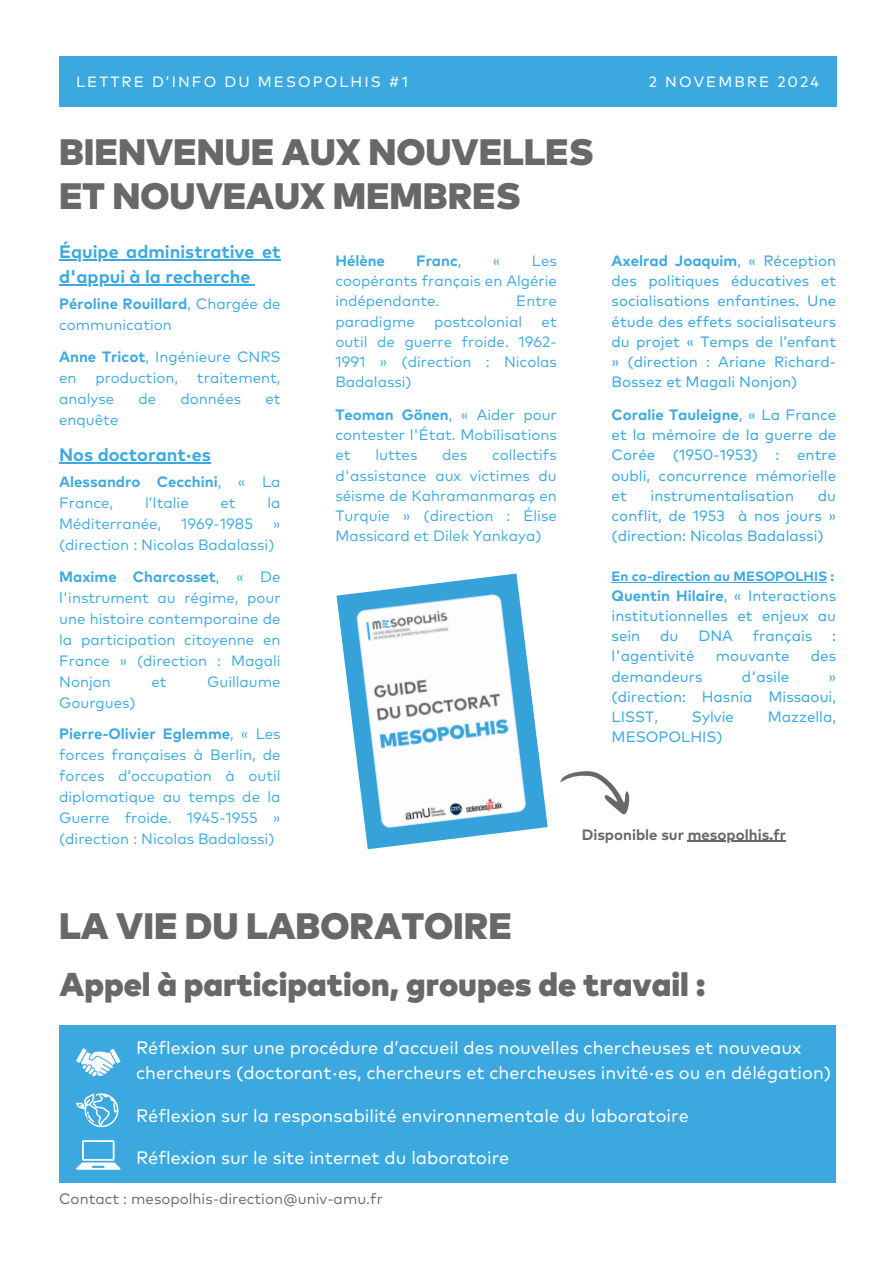
<style>
.page{position:relative;width:894px;height:1264px;background:#fff}
.page>*{position:absolute;margin:0;border:0;box-sizing:border-box;transform-origin:0 0}
.t1{font:900 36.75px/43.8px "Mark Pro";color:#686868}
.t2{font:900 33px "Mark Pro";color:#686868}
.t3{font:18px/24.8px "Mark Pro";color:#fff}
.t4{font:700 18px "Mark Pro";color:#3ba9e0}
.t5{font:15px/21px "Mark Pro";color:#3ba9e0;text-align:justify}
.t6{font:15px/20.2px "Mark Pro";color:#3ba9e0;text-align:justify}
.t7{font:700 15px/21px "Mark Pro";color:#3ba9e0}
.t8{font:15px "Mark Pro";color:#686868}
.t9{font:700 15px "Mark Pro";color:#686868}
.t10{font:14.85px "Mark Pro";letter-spacing:.14em;color:#fff}
.t11{font:700 13.5px "Mark Pro";color:#3ba9e0}
.s1{font-weight:400}
.s2{font-weight:700}
</style>
<div class="page">
<div style="left:59px;top:56px;width:776px;height:51px;background:#3ba9e0"></div>
<img style="left:336px;top:573px;width:211px;height:276px">
<svg style="left:560px;top:771px;width:70px;height:44px"></svg>
<div style="left:59px;top:1025px;width:776px;height:157px;background:#3ba9e0"></div>
<svg style="left:76px;top:1140px;width:44px;height:29px"></svg>
<svg style="left:76px;top:1093px;width:42px;height:34px"></svg>
<svg style="left:76px;top:1048px;width:44px;height:28px"></svg>
<hr style="left:59px;top:259px;width:221px;height:1px;background:#3ba9e0">
<hr style="left:59px;top:284px;width:191px;height:1px;background:#3ba9e0">
<hr style="left:59px;top:462px;width:152px;height:1px;background:#3ba9e0">
<hr style="left:611px;top:582px;width:216px;height:1px;background:#3ba9e0">
<hr style="left:687px;top:840px;width:98px;height:1px;background:#686868">
<p class="t10" style="left:76px;top:75px;width:333px">LETTRE D’INFO DU MESOPOLHIS #1</p>
<p class="t10" style="left:648px;top:75px;width:172px">2 NOVEMBRE 2024</p>
<p class="t1" style="left:59px;top:133px;width:536px">BIENVENUE AUX NOUVELLES<br>ET NOUVEAUX MEMBRES</p>
<p class="t4" style="left:59px;top:244px;width:223px">Équipe administrative et</p>
<h3 class="t4" style="left:59px;top:269px;width:193px">d'appui à la recherche</h3>
<h3 class="t7" style="left:59px;top:294px;width:223px">Péroline Rouillard<span class="s1">, Chargée de</span></h3>
<p class="t5" style="left:59px;top:310px;width:223px;line-height:31.5px">communication<br><span class="s2">Anne Tricot</span>, Ingénieure CNRS</p>
<p class="t5" style="left:59px;top:368px;width:19px">en</p>
<h5 class="t6" style="left:611px;top:251px;width:226px"><span class="s2">Axelrad Joaquim</span>, « Réception des politiques éducatives et socialisations enfantines. Une étude des effets socialisateurs du projet « Temps de l’enfant » (direction : Ariane Richard-Bossez et Magali Nonjon)</h5>
<h5 class="t6" style="left:611px;top:405px;width:226px"><span class="s2">Coralie Tauleigne</span>, « La France et la mémoire de la guerre de Corée (1950-1953) : entre oubli, concurrence mémorielle et</h5>
<h1 class="t7" style="left:335px;top:251px;width:51px">Hélène</h1>
<h1 class="t7" style="left:416px;top:251px;width:47px">Franc<span class="s1">,</span></h1>
<h1 class="t5" style="left:492px;top:251px;width:9px">«</h1>
<h1 class="t5" style="left:335px;top:251px;width:223px;line-height:20.2px;text-indent:196px">Les coopérants français en Algérie indépendante.</h1>
<h1 class="t5" style="left:516px;top:291px;width:42px">Entre</h1>
<h1 class="t5" style="left:335px;top:312px;width:81px">paradigme</h1>
<h1 class="t5" style="left:434px;top:312px;width:89px">postcolonial</h1>
<h1 class="t5" style="left:335px;top:312px;width:223px;line-height:20.2px;text-indent:206px">et outil de guerre froide. 1962- 1991 » (direction : Nicolas Badalassi)</h1>
<h3 class="t5" style="left:335px;top:405px;width:223px;line-height:20.2px"><span class="s2">Teoman Gönen</span>, « Aider pour contester l'État. Mobilisations et</h3>
<p class="t5" style="left:59px;top:368px;width:223px;text-indent:36px">production, traitement, analyse</p>
<p class="t5" style="left:138px;top:389px;width:19px">de</p>
<p class="t5" style="left:180px;top:389px;width:62px">données</p>
<p class="t5" style="left:265px;top:389px;width:17px">et</p>
<p class="t5" style="left:59px;top:410px;width:61px">enquête</p>
<p class="t4" style="left:59px;top:447px;width:153px">Nos doctorant·es</p>
<p class="t7" style="left:59px;top:472px;width:223px">Alessandro Cecchini<span class="s1">, « La<br>France,</span></p>
<h3 class="t5" style="left:335px;top:446px;width:223px;line-height:20.2px;text-indent:157px">collectifs d'assistance aux victimes du séisme de Kahramanmaraş en Turquie » (direction : Élise Massicard et Dilek Yankaya)</h3>
<h3 class="t5" style="left:375px;top:445px;width:44px">luttes</h3>
<h3 class="t5" style="left:442px;top:445px;width:27px">des</h3>
<h5 class="t6" style="left:611px;top:486px;width:226px;text-indent:206px">du conflit, de 1953 à nos jours » (direction: Nicolas Badalassi)</h5>
<h5 class="t11" style="left:611px;top:570px;width:224px">En co-direction au MESOPOLHIS :</h5>
<h5 class="t6" style="left:611px;top:586px;width:226px"><span class="s2">Quentin Hilaire</span>, « Interactions institutionnelles et enjeux au sein</h5>
<h5 class="t6" style="left:650px;top:486px;width:145px">instrumentalisation</h5>
<p class="t5" style="left:145px;top:493px;width:45px">l’Italie</p>
<p class="t5" style="left:220px;top:493px;width:17px">et</p>
<p class="t5" style="left:267px;top:493px;width:15px">la</p>
<p class="t5" style="left:59px;top:514px;width:104px">Méditerranée,</p>
<p class="t5" style="left:181px;top:514px;width:73px">1969-1985</p>
<p class="t5" style="left:59px;top:514px;width:223px;text-indent:214px">» (direction : Nicolas Badalassi)</p>
<p class="t5" style="left:59px;top:567px;width:223px"><span class="s2">Maxime Charcosset</span>, « De l'instrument au régime, pour une histoire contemporaine de la participation citoyenne en France » (direction : Magali Nonjon</p>
<h5 class="t6" style="left:660px;top:626px;width:20px">du</h5>
<h5 class="t6" style="left:698px;top:626px;width:36px">DNA</h5>
<h5 class="t6" style="left:752px;top:626px;width:61px">français</h5>
<h5 class="t6" style="left:832px;top:626px;width:5px">:</h5>
<h5 class="t6" style="left:611px;top:647px;width:84px">l'agentivité</h5>
<h5 class="t6" style="left:715px;top:647px;width:75px">mouvante</h5>
<h5 class="t6" style="left:810px;top:647px;width:27px">des</h5>
<h5 class="t6" style="left:611px;top:667px;width:92px">demandeurs</h5>
<h5 class="t6" style="left:741px;top:667px;width:49px">d'asile</h5>
<h5 class="t6" style="left:611px;top:667px;width:226px;text-indent:217px">» (direction: Hasnia Missaoui, LISST,</h5>
<p class="t5" style="left:151px;top:672px;width:17px">et</p>
<p class="t5" style="left:207px;top:672px;width:75px">Guillaume</p>
<p class="t5" style="left:59px;top:693px;width:78px">Gourgues)</p>
<p class="t5" style="left:59px;top:724px;width:223px"><span class="s2">Pierre-Olivier Eglemme</span>, « Les forces françaises à Berlin, de forces d’occupation à outil diplomatique au temps de la Guerre froide. 1945-1955 » (direction : Nicolas Badalassi)</p>
<h5 class="t6" style="left:691px;top:707px;width:43px">Sylvie</h5>
<h5 class="t6" style="left:767px;top:707px;width:70px">Mazzella,</h5>
<h5 class="t6" style="left:611px;top:728px;width:113px">MESOPOLHIS)</h5>
<p class="t9" style="left:581px;top:827px;width:206px">Disponible sur mesopolhis.fr</p>
<h1 class="t1" style="left:59px;top:906px;width:454px">LA VIE DU LABORATOIRE</h1>
<h4 class="t2" style="left:59px;top:969px;width:647px">Appel à participation, groupes de travail :</h4>
<h2 class="t3" style="left:136px;top:1036px;width:696px">Réflexion sur une procédure d’accueil des nouvelles chercheuses et nouveaux chercheurs (doctorant·es, chercheurs et chercheuses invité·es ou en délégation)</h2>
<p class="t3" style="left:136px;top:1103px;width:554px">Réflexion sur la responsabilité environnementale du laboratoire</p>
<p class="t3" style="left:136px;top:1146px;width:375px">Réflexion sur le site internet du laboratoire</p>
<p class="t8" style="left:59px;top:1192px;width:325px">Contact : mesopolhis-direction@univ-amu.fr</p>
</div>
